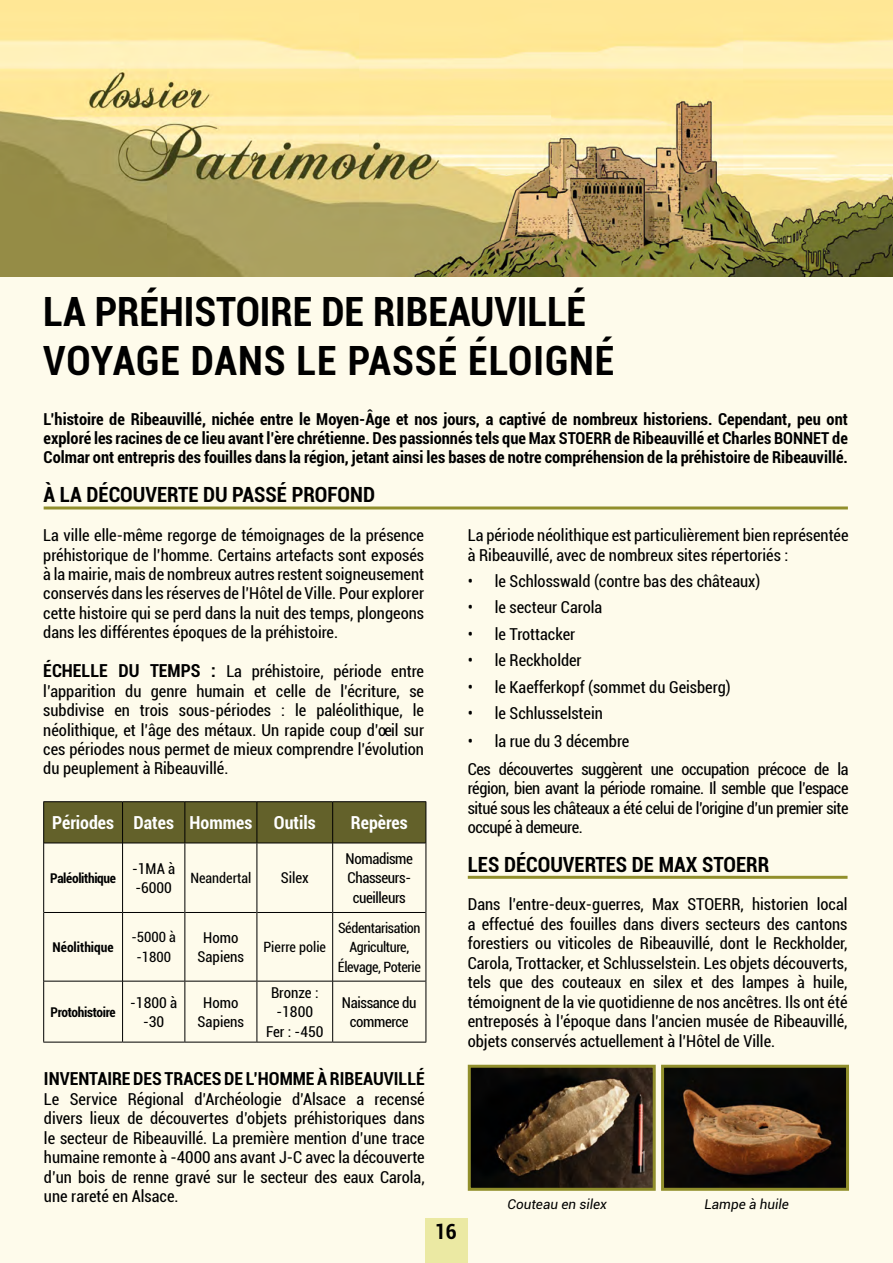
<style>
.page{position:relative;width:893px;height:1263px;background:#fff}
.page>*{position:absolute;margin:0;border:0;box-sizing:border-box;transform-origin:0 0}
.t1{font:700 condensed 40.35px/48.4px "Roboto";color:#000}
.t2{font:700 condensed 21px "Roboto";color:#000}
.t3{font:700 condensed 18px "Roboto";color:#000}
.t4{font:700 condensed 18px "Roboto";color:#fff}
.t5{font:condensed 16.5px/19.5px "Roboto";color:#000;text-align:justify}
.t6{font:700 condensed 16.5px/19.5px "Roboto";color:#000;text-align:justify}
.t7{font:condensed 16.5px/27.9px "Roboto";letter-spacing:-.025em;color:#000}
.t8{font:condensed 15px/19.5px "Roboto";letter-spacing:-.01em;color:#000;text-align:center}
.t9{font:condensed 14.25px/19.5px "Roboto";letter-spacing:-.025em;color:#000;text-align:center}
.t10{font:condensed 14.25px/19.5px "Roboto";color:#000;text-align:center}
.t11{font:700 condensed 13.5px "Roboto";letter-spacing:-.025em;color:#000}
.t12{font:italic 13.5px "Roboto";color:#000}
.t13{font:700 condensed 13.5px "Roboto";color:#000}
.s1{font-weight:700;font-size:18px}
</style>
<div class="page">
<img style="left:0;top:0;width:892px;height:277px">
<div style="left:0;top:1218px;width:425px;height:45px;background:#fefbeb"></div>
<div style="left:0;top:277px;width:893px;height:941px;background:#fefbeb"></div>
<hr style="left:44px;top:506px;width:804px;height:3px;background:#918f2c">
<hr style="left:468px;top:876px;width:379px;height:3px;background:#918f2c">
<div style="left:467px;top:1218px;width:426px;height:45px;background:#fefbeb"></div>
<img style="left:472px;top:1069px;width:180px;height:118px">
<div style="left:468px;top:1065px;width:188px;height:126px;border:3px solid #918f2c"></div>
<img style="left:665px;top:1069px;width:180px;height:118px">
<div style="left:661px;top:1065px;width:188px;height:126px;border:3px solid #918f2c"></div>
<div style="left:44px;top:802px;width:382px;height:40px;background:#63612a"></div>
<hr style="left:44px;top:842px;width:78px;height:1px;background:#000">
<hr style="left:123px;top:842px;width:61px;height:1px;background:#000">
<hr style="left:185px;top:842px;width:72px;height:1px;background:#000">
<hr style="left:257px;top:842px;width:75px;height:1px;background:#000">
<hr style="left:333px;top:842px;width:93px;height:1px;background:#000">
<hr style="left:44px;top:912px;width:78px;height:1px;background:#000">
<hr style="left:123px;top:912px;width:61px;height:1px;background:#000">
<hr style="left:185px;top:912px;width:72px;height:1px;background:#000">
<hr style="left:257px;top:912px;width:75px;height:1px;background:#000">
<hr style="left:333px;top:912px;width:93px;height:1px;background:#000">
<hr style="left:44px;top:981px;width:78px;height:1px;background:#000">
<hr style="left:123px;top:981px;width:61px;height:1px;background:#000">
<hr style="left:185px;top:981px;width:72px;height:1px;background:#000">
<hr style="left:257px;top:981px;width:75px;height:1px;background:#000">
<hr style="left:333px;top:981px;width:93px;height:1px;background:#000">
<hr style="left:43px;top:801px;width:80px;height:1px;background:#000">
<hr style="left:43px;top:802px;width:1px;height:41px;background:#000">
<hr style="left:123px;top:801px;width:62px;height:1px;background:#000">
<hr style="left:122px;top:802px;width:1px;height:41px;background:#000">
<hr style="left:185px;top:801px;width:72px;height:1px;background:#000">
<hr style="left:184px;top:802px;width:1px;height:41px;background:#000">
<hr style="left:257px;top:801px;width:76px;height:1px;background:#000">
<hr style="left:257px;top:802px;width:1px;height:41px;background:#000">
<hr style="left:333px;top:801px;width:93px;height:1px;background:#000">
<hr style="left:332px;top:802px;width:1px;height:41px;background:#000">
<hr style="left:426px;top:802px;width:1px;height:41px;background:#000">
<hr style="left:43px;top:843px;width:1px;height:69px;background:#000">
<hr style="left:122px;top:843px;width:1px;height:69px;background:#000">
<hr style="left:184px;top:843px;width:1px;height:69px;background:#000">
<hr style="left:257px;top:843px;width:1px;height:69px;background:#000">
<hr style="left:332px;top:843px;width:1px;height:69px;background:#000">
<hr style="left:426px;top:843px;width:1px;height:69px;background:#000">
<hr style="left:43px;top:912px;width:1px;height:69px;background:#000">
<hr style="left:122px;top:912px;width:1px;height:69px;background:#000">
<hr style="left:184px;top:912px;width:1px;height:69px;background:#000">
<hr style="left:257px;top:912px;width:1px;height:69px;background:#000">
<hr style="left:332px;top:912px;width:1px;height:69px;background:#000">
<hr style="left:426px;top:912px;width:1px;height:69px;background:#000">
<hr style="left:43px;top:981px;width:1px;height:61px;background:#000">
<hr style="left:122px;top:981px;width:1px;height:61px;background:#000">
<hr style="left:184px;top:981px;width:1px;height:61px;background:#000">
<hr style="left:257px;top:981px;width:1px;height:61px;background:#000">
<hr style="left:332px;top:981px;width:1px;height:61px;background:#000">
<hr style="left:426px;top:981px;width:1px;height:61px;background:#000">
<hr style="left:43px;top:1042px;width:80px;height:1px;background:#000">
<hr style="left:123px;top:1042px;width:62px;height:1px;background:#000">
<hr style="left:185px;top:1042px;width:72px;height:1px;background:#000">
<hr style="left:257px;top:1042px;width:76px;height:1px;background:#000">
<hr style="left:333px;top:1042px;width:93px;height:1px;background:#000">
<div style="left:425px;top:1218px;width:42px;height:45px;background:#ebe9a3"></div>
<img style="left:892px;top:0;width:1px;height:277px">
<h1 class="t1" style="left:43px;top:286px;width:573px">LA PRÉHISTOIRE DE RIBEAUVILLÉ<br>VOYAGE DANS LE PASSÉ ÉLOIGNÉ</h1>
<p class="t6" style="left:44px;top:408px;width:806px">L’histoire de Ribeauvillé, nichée entre le Moyen-Âge et nos jours, a captivé de nombreux historiens. Cependant, peu ont exploré les racines de ce lieu avant l’ère chrétienne. Des passionnés tels que Max STOERR de Ribeauvillé et Charles BONNET de Colmar ont entrepris des fouilles dans la région, jetant ainsi les bases de notre compréhension de la préhistoire de Ribeauvillé.</p>
<p class="t2" style="left:44px;top:480px;width:333px">À LA DÉCOUVERTE DU PASSÉ PROFOND</p>
<p class="t5" style="left:43px;top:525px;width:382px">La ville elle-même regorge de témoignages de la présence préhistorique de l’homme. Certains artefacts sont exposés à la mairie, mais de nombreux autres restent soigneusement conservés dans les réserves de l’Hôtel de Ville. Pour explorer cette histoire qui se perd dans la nuit des temps, plongeons dans les différentes époques de la préhistoire.</p>
<p class="t5" style="left:43px;top:661px;width:382px"><span class="s1">ÉCHELLE DU TEMPS :</span> La préhistoire, période entre l’apparition du genre humain et celle de l’écriture, se subdivise en trois sous-périodes : le paléolithique, le néolithique, et l’âge des métaux. Un rapide coup d’œil sur ces périodes nous permet de mieux comprendre l’évolution du peuplement à Ribeauvillé.</p>
<p class="t4" style="left:52px;top:810px;width:265px">Périodes Dates Hommes Outils</p>
<p class="t4" style="left:351px;top:810px;width:58px">Repères</p>
<p class="t11" style="left:50px;top:868px;width:67px">Paléolithique</p>
<p class="t8" style="left:132px;top:858px;width:45px;text-align:left">-1MA à -6000</p>
<p class="t10" style="left:190px;top:868px;width:63px">Neandertal</p>
<p class="t8" style="left:281px;top:868px;width:30px">Silex</p>
<p class="t8" style="left:346px;top:848px;width:69px">Nomadisme<br>Chasseurs&shy;cueilleurs</p>
<p class="t13" style="left:53px;top:937px;width:63px">Néolithique</p>
<p class="t10" style="left:131px;top:927px;width:46px">-5000 à -1800</p>
<p class="t8" style="left:198px;top:927px;width:48px">Homo<br>Sapiens</p>
<p class="t10" style="left:263px;top:937px;width:64px">Pierre polie</p>
<p class="t9" style="left:338px;top:917px;width:85px">Sédentarisation<br>Agriculture,<br>Élevage, Poterie</p>
<p class="t11" style="left:51px;top:1002px;width:67px">Protohistoire</p>
<p class="t8" style="left:130px;top:992px;width:48px">-1800 à -30</p>
<p class="t8" style="left:198px;top:992px;width:48px">Homo<br>Sapiens</p>
<p class="t8" style="left:266px;top:982px;width:59px">Bronze : -1800<br>Fer : -450</p>
<p class="t8" style="left:342px;top:992px;width:76px">Naissance du commerce</p>
<p class="t3" style="left:44px;top:1066px;width:382px">INVENTAIRE DES TRACES DE L’HOMME À RIBEAUVILLÉ</p>
<p class="t5" style="left:44px;top:1089px;width:382px">Le Service Régional d’Archéologie d’Alsace a recensé divers lieux de découvertes d’objets préhistoriques dans le secteur de Ribeauvillé. La première mention d’une trace humaine remonte à -4000 ans avant J-C avec la découverte d’un bois de renne gravé sur le secteur des eaux Carola, une rareté en Alsace.</p>
<p class="t5" style="left:468px;top:525px;width:382px">La période néolithique est particulièrement bien représentée à Ribeauvillé, avec de nombreux sites répertoriés :</p>
<p class="t5" style="left:468px;top:571px;width:294px">• le Schlosswald (contre bas des châteaux)</p>
<p class="t5" style="left:468px;top:597px;width:136px">• le secteur Carola</p>
<p class="t5" style="left:468px;top:624px;width:109px">• le Trottacker</p>
<p class="t5" style="left:468px;top:650px;width:115px">• le Reckholder</p>
<p class="t5" style="left:468px;top:676px;width:264px">• le Kaefferkopf (sommet du Geisberg)</p>
<p class="t5" style="left:468px;top:703px;width:137px">• le Schlusselstein</p>
<p class="t7" style="left:468px;top:727px;width:382px">• la rue du 3 décembre<br>Ces découvertes suggèrent une occupation précoce de la</p>
<p class="t5" style="left:468px;top:778px;width:382px">région, bien avant la période romaine. Il semble que l’espace situé sous les châteaux a été celui de l’origine d’un premier site occupé à demeure.</p>
<p class="t2" style="left:468px;top:849px;width:303px">LES DÉCOUVERTES DE MAX STOERR</p>
<p class="t5" style="left:468px;top:894px;width:381px">Dans l’entre-deux-guerres, Max STOERR, historien local a effectué des fouilles dans divers secteurs des cantons forestiers ou viticoles de Ribeauvillé, dont le Reckholder, Carola, Trottacker, et Schlusselstein. Les objets découverts, tels que des couteaux en silex et des lampes à huile, témoignent de la vie quotidienne de nos ancêtres. Ils ont été entreposés à l’époque dans l’ancien musée de Ribeauvillé, objets conservés actuellement à l’Hôtel de Ville.</p>
<p class="t2" style="left:435px;top:1216px;width:23px">16</p>
<p class="t2" style="left:446px;top:1216px;width:12px">4</p>
<p class="t12" style="left:508px;top:1194px;width:101px">Couteau en silex</p>
<p class="t12" style="left:704px;top:1194px;width:86px">Lampe à huile</p>
</div>
